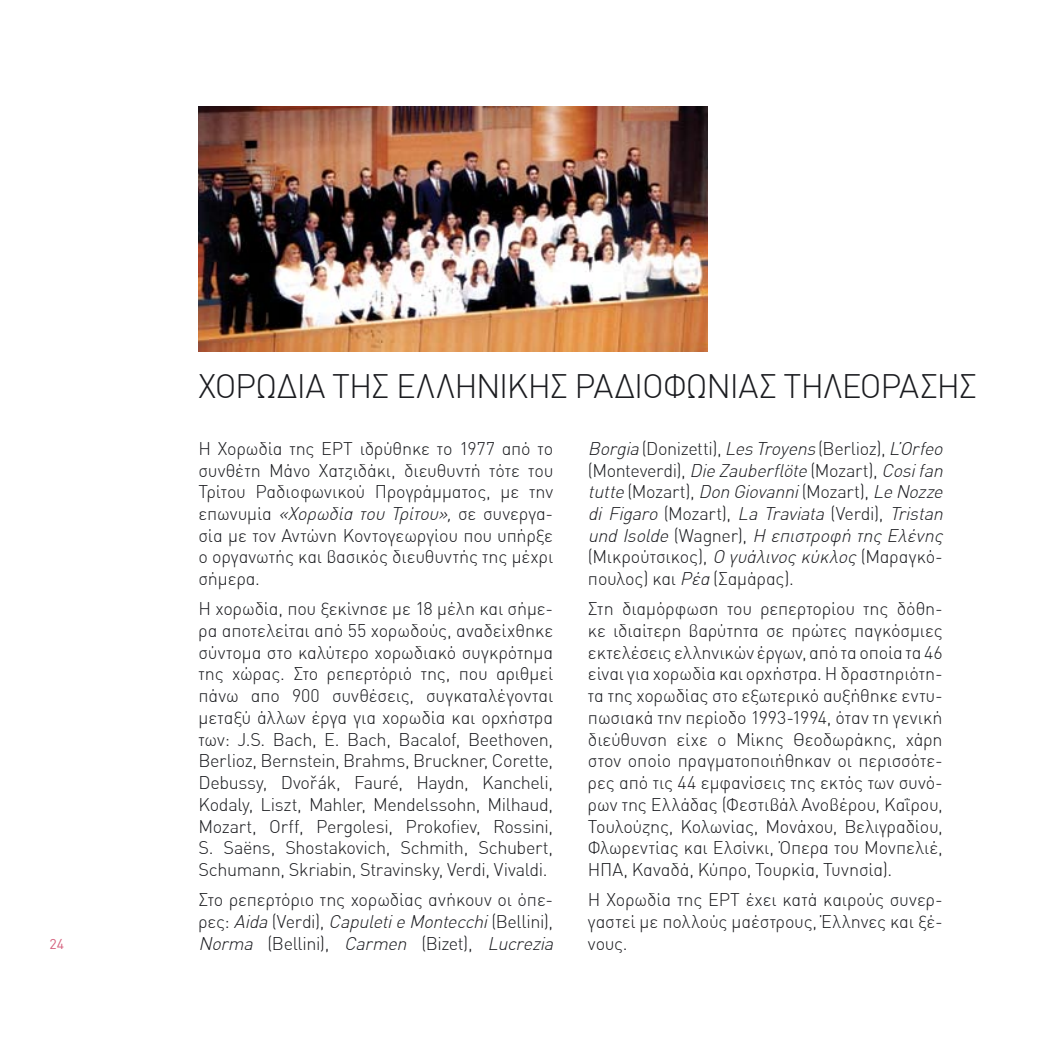
<style>
.page{position:relative;width:1042px;height:1042px;background:#fff}
.page>*{position:absolute;margin:0;border:0;box-sizing:border-box;transform-origin:0 0}
.t1{font:300 33.25px "DIN Greek";letter-spacing:-.025em;color:#1b1c20}
.t2{font:300 18.03px/21.7px "DIN Greek";letter-spacing:-.005em;color:#1b1c20;text-align:justify}
.t3{font:italic 300 18.03px/21.7px "DIN Greek";color:#1b1c20}
.t4{font:14px "DIN Greek";color:#d5617e}
.s1{font-style:italic}
.s2{font-family:"DIN"}
.s3{font-style:normal}
</style>
<div class="page">
<img style="left:198px;top:107px;width:509px;height:244px">
<p class="t4" style="left:50px;top:936px;width:16px">24</p>
<h1 class="t1" style="left:198px;top:368px;width:780px">ΧΟΡΩΔΙΑ ΤΗΣ ΕΛΛΗΝΙΚΗΣ ΡΑΔΙΟΦΩΝΙΑΣ ΤΗΛΕΟΡΑΣΗΣ</h1>
<p class="t2" style="left:198px;top:438px;width:356px">Η Χορωδία της ΕΡΤ ιδρύθηκε το 1977 από το συνθέτη Μάνο Χατζιδάκι, διευθυντή τότε του Τρίτου Ραδιοφωνικού Προγράμματος, με την ε π ων υ μ ί α <span class="s1">«Χορωδία του Τρίτου»,</span> σ ε σ υ νε ργα - σία με τον Αντώνη Κοντογεωργίου που υπήρξε ο οργανωτής και βασικός διευθυντής της μέχρι σήμερα.</p>
<p class="t2" style="left:198px;top:598px;width:356px">Η χορωδία, που ξεκίνησε με 18 μέλη και σήμε&shy;ρα αποτελείται από 55 χορωδούς, αναδείχθηκε σύντομα στο καλύτερο χορωδιακό συγκρότημα της χώρας. Στο ρεπερτόριό της, που αριθμεί πάνω απο 900 συνθέσεις, συγκαταλέγονται μεταξύ άλλων έργα για χορωδία και ορχήστρα των: J.S. Bach, E. Bach, Bacalof, Beethoven, Berlioz, Bernstein, Brahms, Bruckner, Corette, Debussy, Dvo<span class="s2">rˇá</span>k, Fauré, Haydn, Kancheli, Kodaly, Liszt, Mahler, Mendelssohn, Milhaud, Mozart, Orff, Pergolesi, Prokofiev, Rossini, S. Saëns, Shostakovich, Schmith, Schubert, Schumann, Skriabin, Stravinsky, Verdi, Vivaldi.</p>
<p class="t2" style="left:198px;top:889px;width:361px;text-align:left">Στο ρεπερτόριο της χορωδίας ανήκουν οι όπε&shy;ρες: <span class="s1">Αida</span>(Verdi), <span class="s1">CapuletieMontecchi</span>(Bellini),<br><span class="s1">Norma</span> (Bellini), <span class="s1">Carmen</span> (Bizet), <span class="s1">Lucrezia</span></p>
<p class="t3" style="left:588px;top:438px;width:361px">Borgia<span class="s3">(Donizetti),</span> LesTroyens<span class="s3">(Berlioz),</span> L’Orfeo <span class="s3">(Monteverdi),</span> DieZauberflöte<span class="s3">(Mozart),</span> Cosifan tutte<span class="s3">( M o z a rt ) ,</span> Don Giovanni<span class="s3">( M o z a rt ) ,</span> LeNozze di Figaro <span class="s3">( M o z a r t ) ,</span> La Traviata <span class="s3">( Ve r d i ) ,</span> Tristan und Isolde<span class="s3">( Wa g n e r ) ,</span> H επιστροφή τηςΕλένης <span class="s3">(Μικρούτσικος),</span> Ο γυάλινοςκύκλος<span class="s3">(Μαραγκό&shy;πουλος) και</span> Ρέα <span class="s3">(Σαμάρας).</span></p>
<p class="t2" style="left:588px;top:598px;width:356px">Στη διαμόρφωση του ρεπερτορίου της δόθη&shy;κε ιδιαίτερη βαρύτητα σε πρώτες παγκόσμιες εκτελέσεις ελληνικών έργων, από τα οποία τα 46 είναι για χορωδία και ορχήστρα. Η δραστηριότη&shy;τα της χορωδίας στο εξωτερικό αυξήθηκε εντυ&shy;πωσιακά την περίοδο 1993-1994, όταν τη γενική διεύθυνση είχε ο Μίκης Θεοδωράκης, χάρη στον οποίο πραγματοποιήθηκαν οι περισσότε&shy;ρες από τις 44 εμφανίσεις της εκτός των συνό&shy;ρων της Ελλάδας (Φεστιβάλ Ανοβέρου, Καΐρου, Τουλούζης, Κολωνίας, Μονάχου, Βελιγραδίου, Φλωρεντίας και Ελσίνκι, Όπερα του Μονπελιέ, ΗΠΑ, Καναδά, Κύπρο, Τουρκία, Τυνησία).</p>
<p class="t2" style="left:588px;top:889px;width:356px">H Xορωδία της ΕΡΤ έχει κατά καιρούς συνερ&shy;γαστεί με πολλούς μαέστρους, Έλληνες και ξέ&shy;νους.</p>
</div>
